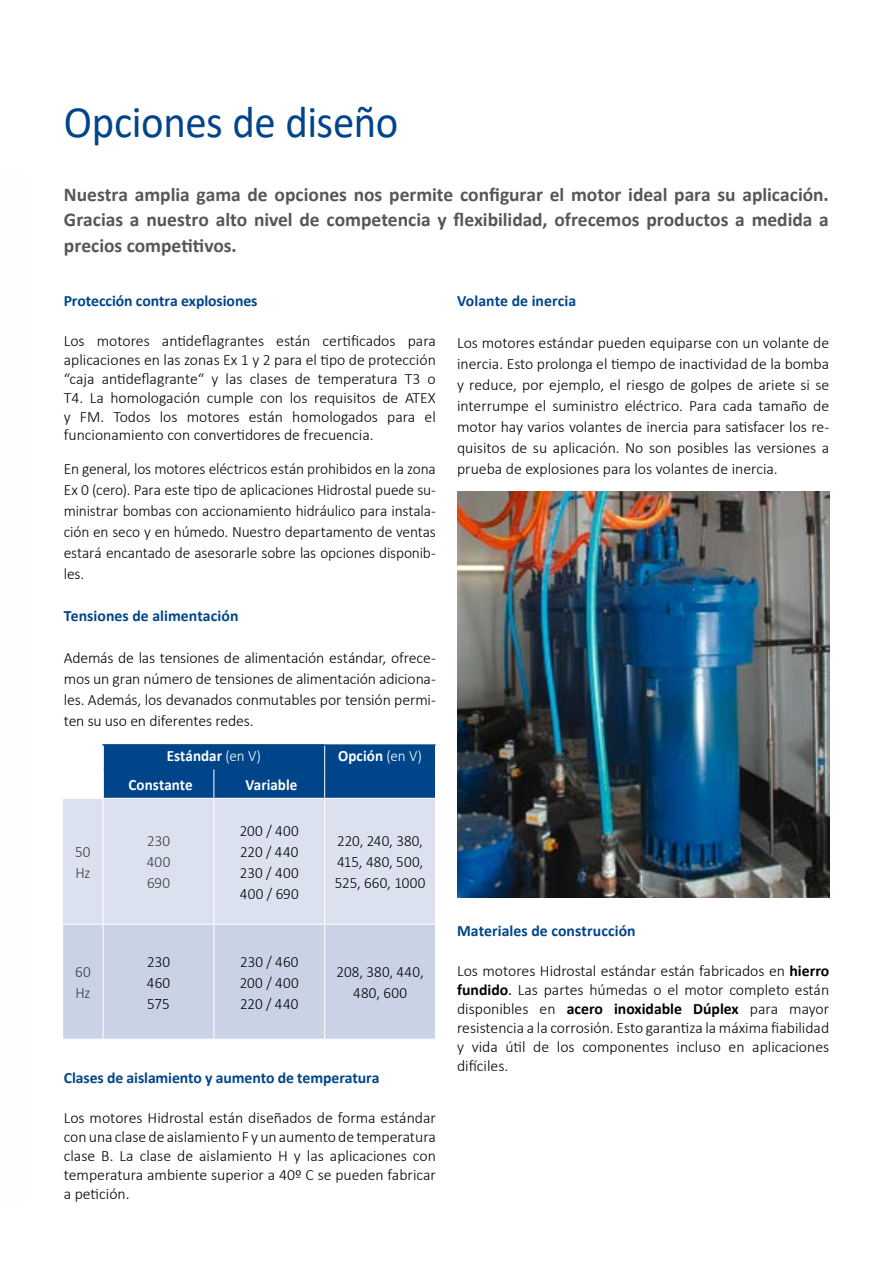
<style>
.page{position:relative;width:893px;height:1263px;background:#fff}
.page>*{position:absolute;margin:0;border:0;box-sizing:border-box;transform-origin:0 0}
.t1{font:45px "Calibri";letter-spacing:-.01em;color:#004589;scale:.95 1}
.t2{font:700 19.5px/25.5px "Calibri";color:#565655;text-align:justify}
.t3{font:300 15.75px/18.9px "Calibri";color:#000;text-align:justify}
.t4{font:700 15.75px "Calibri";letter-spacing:-.005em;color:#004589}
.t5{font:300 15.75px/21px "Calibri";color:#000;text-align:justify;scale:.96 1}
.t6{font:700 15.75px "Calibri";letter-spacing:.005em;color:#fff;scale:.96 1}
.t7{font:300 15.75px/21px "Calibri";letter-spacing:.005em;color:#3a3a39;scale:.96 1}
.s1{font-weight:300}
.s2{font-weight:700}
.s3{font-weight:400}
</style>
<div class="page">
<img style="left:457px;top:491px;width:372px;height:406px">
<div style="left:63px;top:799px;width:372px;height:125px;background:#dbe1ee"></div>
<div style="left:63px;top:925px;width:372px;height:114px;background:#cad2e6"></div>
<hr style="left:102px;top:744px;width:112px;height:2px;background:#004589">
<hr style="left:214px;top:744px;width:111px;height:2px;background:#004589">
<hr style="left:103px;top:799px;width:1px;height:125px;background:#fff">
<hr style="left:214px;top:799px;width:1px;height:125px;background:#fff">
<hr style="left:324px;top:799px;width:1px;height:125px;background:#fff">
<hr style="left:103px;top:924px;width:1px;height:115px;background:#fff">
<hr style="left:214px;top:924px;width:1px;height:115px;background:#fff">
<hr style="left:324px;top:924px;width:1px;height:115px;background:#fff">
<hr style="left:325px;top:744px;width:111px;height:1px;background:#004589">
<div style="left:103px;top:745px;width:333px;height:53px;background:#004589"></div>
<h1 class="t1" style="left:64px;top:91px;width:354px">Opciones de diseño</h1>
<p class="t2" style="left:64px;top:181px;width:766px">Nuestra amplia gama de opciones nos permite configurar el motor ideal para su aplicación.<br>Gracias a nuestro alto nivel de competencia y flexibilidad, ofrecemos productos a medida a precios competitivos.</p>
<p class="t4" style="left:64px;top:290px;width:195px">Protección contra explosiones</p>
<p class="t3" style="left:64px;top:331px;width:374px">Los motores antideflagrantes están certificados para aplicaciones en las zonas Ex 1 y 2 para el tipo de protección “caja antideflagrante“ y las clases de temperatura T3 o T4. La homologación cumple con los requisitos de ATEX y FM. Todos los motores están homologados para el funcionamiento con convertidores de frecuencia.</p>
<p class="t3" style="left:64px;top:458px;width:374px;line-height:21px">En general, los motores eléctricos están prohibidos en la zona Ex 0 (cero). Para este tipo de aplicaciones Hidrostal puede su&shy;ministrar bombas con accionamiento hidráulico para instala&shy;ción en seco y en húmedo. Nuestro departamento de ventas estará encantado de asesorarle sobre las opciones disponib&shy;les.</p>
<p class="t4" style="left:64px;top:605px;width:176px">Tensiones de alimentación</p>
<p class="t3" style="left:64px;top:647px;width:374px;line-height:21px">Además de las tensiones de alimentación estándar, ofrece&shy;mos un gran número de tensiones de alimentación adiciona&shy;les. Además, los devanados conmutables por tensión permi&shy;ten su uso en diferentes redes.</p>
<p class="t6" style="left:167px;top:744px;width:100px">Estándar <span class="s1">(en V)</span></p>
<p class="t6" style="left:338px;top:744px;width:89px">Opción <span class="s1">(en V)</span></p>
<p class="t6" style="left:128px;top:773px;width:68px">Constante</p>
<p class="t6" style="left:245px;top:773px;width:56px">Variable</p>
<p class="t7" style="left:75px;top:841px;width:17px">50<br>Hz</p>
<p class="t7" style="left:147px;top:830px;width:26px;text-align:justify">230<br>400<br>690</p>
<p class="t5" style="left:240px;top:820px;width:63px">200 / 400<br>220 / 440<br>230 / 400<br>400 / 690</p>
<p class="t5" style="left:335px;top:830px;width:96px;text-align:left">220, 240, 380,<br>415, 480, 500,<br>525, 660, 1000</p>
<p class="t7" style="left:75px;top:961px;width:18px">60<br>Hz</p>
<p class="t5" style="left:147px;top:951px;width:26px">230<br>460<br>575</p>
<p class="t5" style="left:240px;top:951px;width:63px">230 / 460<br>200 / 400<br>220 / 440</p>
<p class="t5" style="left:337px;top:961px;width:92px;text-align:center">208, 380, 440,<br>480, 600</p>
<p class="t4" style="left:64px;top:1067px;width:317px">Clases de aislamiento y aumento de temperatura</p>
<p class="t3" style="left:64px;top:1108px;width:374px">Los motores Hidrostal están diseñados de forma estándar con una clase de aislamiento F y un aumento de temperatura clase B. La clase de aislamiento H y las aplicaciones con temperatura ambiente superior a 40º C se pueden fabricar a petición.</p>
<p class="t4" style="left:457px;top:290px;width:121px">Volante de inercia</p>
<p class="t3" style="left:457px;top:332px;width:374px;line-height:21px">Los motores estándar pueden equiparse con un volante de inercia. Esto prolonga el tiempo de inactividad de la bomba y reduce, por ejemplo, el riesgo de golpes de ariete si se interrumpe el suministro eléctrico. Para cada tamaño de motor hay varios volantes de inercia para satisfacer los re&shy;quisitos de su aplicación. No son posibles las versiones a prueba de explosiones para los volantes de inercia.</p>
<p class="t4" style="left:457px;top:920px;width:180px">Materiales de construcción</p>
<p class="t3" style="left:457px;top:961px;width:374px">Los motores Hidrostal estándar están fabricados en <span class="s2">hierro fundido</span><span class="s3">.</span> Las partes húmedas o el motor completo están disponibles en <span class="s2">acero inoxidable Dúplex</span> para mayor resistencia a la corrosión. Esto garantiza la máxima fiabilidad y vida útil de los componentes incluso en aplicaciones difíciles.</p>
</div>
